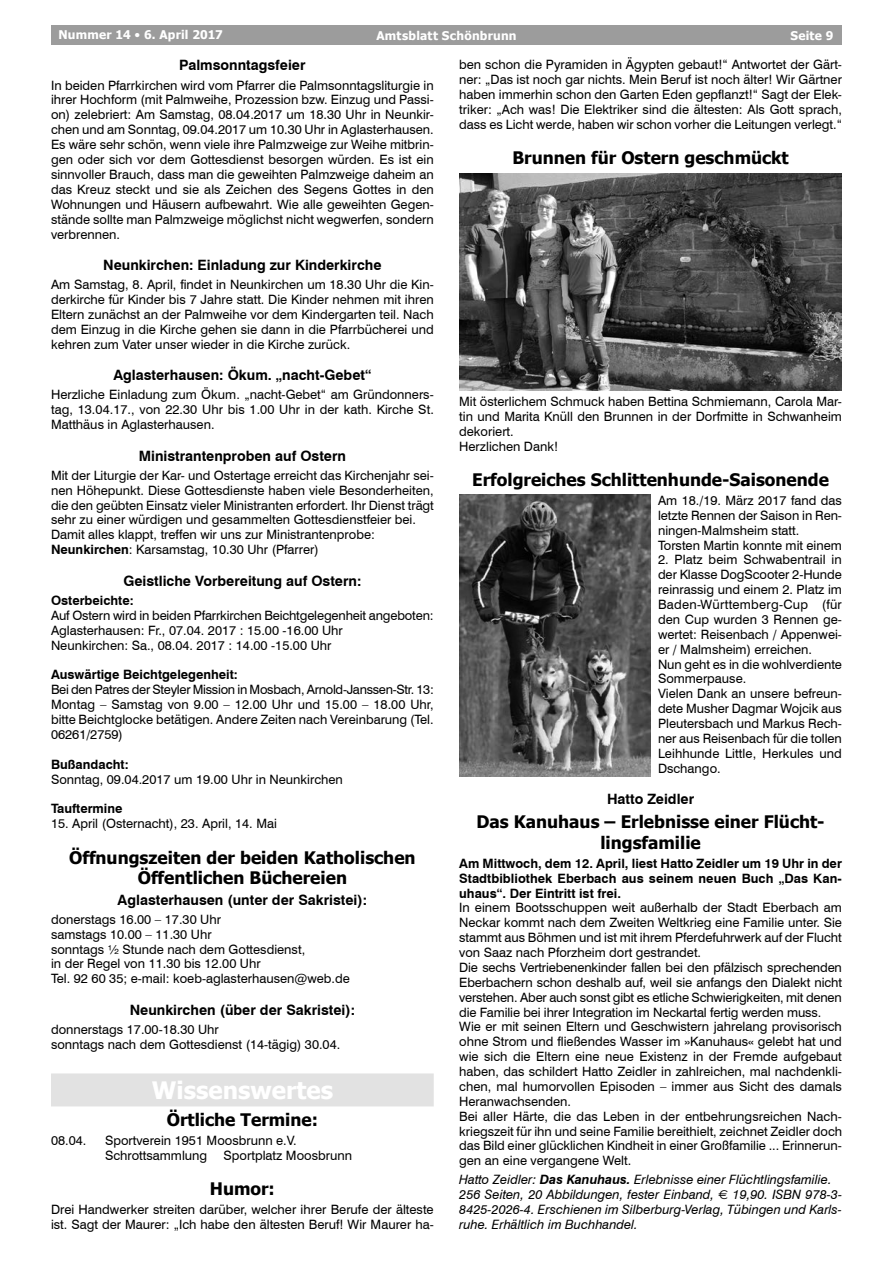
<style>
.page{position:relative;width:893px;height:1263px;background:#fff}
.page>*{position:absolute;margin:0;border:0;box-sizing:border-box;transform-origin:0 0}
.t1{font:700 24px "Tahoma";color:#fff}
.t2{font:700 17.25px/20.2px "Tahoma";color:#000;text-align:center}
.t3{font:700 14.25px "Swiss 721 BT";color:#000}
.t4{font:12.9px/14.9px "Swiss 721 BT";color:#000}
.t5{font:italic 12.9px/14.9px "Swiss 721 BT";color:#000}
.t6{font:700 12.9px/14.9px "Swiss 721 BT";color:#000;text-align:justify}
.t7{font:700 12px "Tahoma";letter-spacing:.02em;color:#fff}
.s1{font-size:9px}
.s2{font-weight:700}
.s3{font-family:"Euro Sans";font-style:normal}
</style>
<div class="page">
<div style="left:51px;top:26px;width:791px;height:19px;background:#9c9c9c"></div>
<div style="left:51px;top:1073px;width:383px;height:33px;background:#e2e2e2"></div>
<img style="left:459px;top:173px;width:383px;height:217px">
<img style="left:459px;top:494px;width:191px;height:283px">
<p class="t7" style="left:58px;top:27px;width:166px">Nummer 14 <span class="s1">•</span> 6. April 2017</p>
<p class="t7" style="left:376px;top:27px;width:142px">Amtsblatt Schönbrunn</p>
<p class="t7" style="left:790px;top:27px;width:45px">Seite 9</p>
<p class="t3" style="left:179px;top:57px;width:128px">Palmsonntagsfeier</p>
<p class="t4" style="left:51px;top:77px;width:384px;text-align:justify">In beiden Pfarrkirchen wird vom Pfarrer die Palmsonntagsliturgie in ihrer Hochform (mit Palmweihe, Prozession bzw. Einzug und Passi&shy;on) zelebriert: Am Samstag, 08.04.2017 um 18.30 Uhr in Neunkir&shy;chen und am Sonntag, 09.04.2017 um 10.30 Uhr in Aglasterhausen.<br>Es wäre sehr schön, wenn viele ihre Palmzweige zur Weihe mitbrin&shy;gen oder sich vor dem Gottesdienst besorgen würden. Es ist ein sinnvoller Brauch, dass man die geweihten Palmzweige daheim an das Kreuz steckt und sie als Zeichen des Segens Gottes in den Wohnungen und Häusern aufbewahrt. Wie alle geweihten Gegen&shy;stände sollte man Palmzweige möglichst nicht wegwerfen, sondern verbrennen.</p>
<p class="t3" style="left:103px;top:256px;width:280px">Neunkirchen: Einladung zur Kinderkirche</p>
<p class="t4" style="left:51px;top:277px;width:384px;text-align:justify">Am Samstag, 8. April, findet in Neunkirchen um 18.30 Uhr die Kin&shy;derkirche für Kinder bis 7 Jahre statt. Die Kinder nehmen mit ihren Eltern zunächst an der Palmweihe vor dem Kindergarten teil. Nach dem Einzug in die Kirche gehen sie dann in die Pfarrbücherei und kehren zum Vater unser wieder in die Kirche zurück.</p>
<p class="t3" style="left:113px;top:366px;width:259px">Aglasterhausen: Ökum. „nacht-Gebet“</p>
<p class="t4" style="left:51px;top:387px;width:384px;text-align:justify">Herzliche Einladung zum Ökum. „nacht-Gebet“ am Gründonners&shy;tag, 13.04.17., von 22.30 Uhr bis 1.00 Uhr in der kath. Kirche St.<br>Matthäus in Aglasterhausen.</p>
<p class="t3" style="left:139px;top:447px;width:209px">Ministrantenproben auf Ostern</p>
<p class="t4" style="left:51px;top:468px;width:384px">Mit der Liturgie der Kar- und Ostertage erreicht das Kirchenjahr sei&shy;nen Höhepunkt. Diese Gottesdienste haben viele Besonderheiten, die den geübten Einsatz vieler Ministranten erfordert. Ihr Dienst trägt sehr zu einer würdigen und gesammelten Gottesdienstfeier bei.<br>Damit alles klappt, treffen wir uns zur Ministrantenprobe:<br><span class="s2">Neunkirchen</span>: Karsamstag, 10.30 Uhr (Pfarrer)</p>
<p class="t3" style="left:123px;top:572px;width:239px">Geistliche Vorbereitung auf Ostern:</p>
<p class="t6" style="left:51px;top:593px;width:84px">Osterbeichte:</p>
<p class="t4" style="left:51px;top:608px;width:384px">Auf Ostern wird in beiden Pfarrkirchen Beichtgelegenheit angeboten:<br>Aglasterhausen: Fr., 07.04. 2017 : 15.00 -16.00 Uhr<br>Neunkirchen: Sa., 08.04. 2017 : 14.00 -15.00 Uhr</p>
<p class="t6" style="left:51px;top:667px;width:188px">Auswärtige Beichtgelegenheit:</p>
<p class="t4" style="left:51px;top:682px;width:384px;text-align:justify">Bei den Patres der Steyler Mission in Mosbach, Arnold-Janssen-Str. 13:<br>Montag – Samstag von 9.00 – 12.00 Uhr und 15.00 – 18.00 Uhr, bitte Beichtglocke betätigen. Andere Zeiten nach Vereinbarung (Tel.<br>06261/2759)</p>
<p class="t6" style="left:51px;top:757px;width:79px">Bußandacht:</p>
<p class="t4" style="left:51px;top:771px;width:293px">Sonntag, 09.04.2017 um 19.00 Uhr in Neunkirchen</p>
<p class="t6" style="left:51px;top:801px;width:73px">Tauftermine</p>
<p class="t4" style="left:51px;top:816px;width:227px">15. April (Osternacht), 23. April, 14. Mai</p>
<h2 class="t2" style="left:69px;top:846px;width:348px">Öffnungszeiten der beiden Katholischen<br>Öffentlichen Büchereien</h2>
<p class="t3" style="left:118px;top:891px;width:251px">Aglasterhausen (unter der Sakristei):</p>
<p class="t4" style="left:51px;top:912px;width:300px">donerstags 16.00 – 17.30 Uhr<br>samstags 10.00 – 11.30 Uhr<br>sonntags ½ Stunde nach dem Gottesdienst,<br>in der Regel von 11.30 bis 12.00 Uhr<br>Tel. 92 60 35; e-mail: koeb-aglasterhausen@web.de</p>
<p class="t3" style="left:130px;top:1001px;width:227px">Neunkirchen (über der Sakristei):</p>
<p class="t4" style="left:51px;top:1022px;width:291px">donnerstags 17.00-18.30 Uhr<br>sonntags nach dem Gottesdienst (14-tägig) 30.04.</p>
<h1 class="t1" style="left:152px;top:1073px;width:183px">Wissenswertes</h1>
<h2 class="t2" style="left:167px;top:1108px;width:153px">Örtliche Termine:</h2>
<p class="t4" style="left:51px;top:1133px;width:37px">08.04.</p>
<p class="t4" style="left:105px;top:1133px;width:193px">Sportverein 1951 Moosbrunn e.V.<br>Schrottsammlung</p>
<p class="t4" style="left:459px;top:57px;width:384px;text-align:justify">ben schon die Pyramiden in Ägypten gebaut!“ Antwortet der Gärt&shy;ner: „Das ist noch gar nichts. Mein Beruf ist noch älter! Wir Gärtner haben immerhin schon den Garten Eden gepflanzt!“ Sagt der Elek&shy;triker: „Ach was! Die Elektriker sind die ältesten: Als Gott sprach, dass es Licht werde, haben wir schon vorher die Leitungen verlegt.“</p>
<h2 class="t2" style="left:512px;top:146px;width:278px">Brunnen für Ostern geschmückt</h2>
<p class="t4" style="left:459px;top:394px;width:384px">Mit österlichem Schmuck haben Bettina Schmiemann, Carola Mar&shy;tin und Marita Knüll den Brunnen in der Dorfmitte in Schwanheim dekoriert.<br>Herzlichen Dank!</p>
<h2 class="t2" style="left:472px;top:468px;width:358px">Erfolgreiches Schlittenhunde-Saisonende</h2>
<p class="t4" style="left:658px;top:493px;width:185px">Am 18./19. März 2017 fand das letzte Rennen der Saison in Ren&shy;ningen-Malmsheim statt.<br>Torsten Martin konnte mit einem</p>
<p class="t4" style="left:658px;top:552px;width:186px">2. Platz beim Schwabentrail in der Klasse DogScooter 2-Hunde reinrassig und einem 2. Platz im<br>Baden-Württemberg-Cup (für den Cup wurden 3 Rennen ge&shy;wertet: Reisenbach / Appenwei&shy;er / Malmsheim) erreichen.<br>Nun geht es in die wohlverdiente<br>Sommerpause.<br>Vielen Dank an unsere befreun&shy;dete Musher Dagmar Wojcik aus<br>Pleutersbach und Markus Rech&shy;ner aus Reisenbach für die tollen<br>Leihhunde Little, Herkules und<br>Dschango.</p>
<p class="t3" style="left:607px;top:790px;width:89px">Hatto Zeidler</p>
<h2 class="t2" style="left:476px;top:811px;width:350px">Das Kanuhaus – Erlebnisse einer Flücht&shy;lingsfamilie</h2>
<p class="t6" style="left:459px;top:856px;width:384px">Am Mittwoch, dem 12. April, liest Hatto Zeidler um 19 Uhr in der Stadtbibliothek Eberbach aus seinem neuen Buch „Das Kan&shy;uhaus“. Der Eintritt ist frei.</p>
<p class="t4" style="left:459px;top:900px;width:384px">In einem Bootsschuppen weit außerhalb der Stadt Eberbach am Neckar kommt nach dem Zweiten Weltkrieg eine Familie unter. Sie stammt aus Böhmen und ist mit ihrem Pferdefuhrwerk auf der Flucht von Saaz nach Pforzheim dort gestrandet.<br>Die sechs Vertriebenenkinder fallen bei den pfälzisch sprechenden Eberbachern schon deshalb auf, weil sie anfangs den Dialekt nicht verstehen. Aber auch sonst gibt es etliche Schwierigkeiten, mit denen die Familie bei ihrer Integration im Neckartal fertig werden muss.<br>Wie er mit seinen Eltern und Geschwistern jahrelang provisorisch ohne Strom und fließendes Wasser im »Kanuhaus« gelebt hat und wie sich die Eltern eine neue Existenz in der Fremde aufgebaut haben, das schildert Hatto Zeidler in zahlreichen, mal nachdenkli&shy;chen, mal humorvollen Episoden – immer aus Sicht des damals Heranwachsenden.<br>Bei aller Härte, die das Leben in der entbehrungsreichen Nach&shy;kriegszeit für ihn und seine Familie bereithielt, zeichnet Zeidler doch das Bild einer glücklichen Kindheit in einer Großfamilie ... Erinnerun&shy;gen an eine vergangene Welt.</p>
<p class="t5" style="left:459px;top:1172px;width:384px">Hatto Zeidler: <span class="s2">Das Kanuhaus.</span> Erlebnisse einer Flüchtlingsfamilie.<br>256 Seiten, 20 Abbildungen, fester Einband, <span class="s3">E</span> 19,90. ISBN 978-3- 8425-2026-4. Erschienen im Silberburg-Verlag, Tübingen und Karls&shy;ruhe. Erhältlich im Buchhandel.</p>
<p class="t4" style="left:224px;top:1147px;width:130px">Sportplatz Moosbrunn</p>
<h2 class="t2" style="left:210px;top:1177px;width:67px">Humor:</h2>
<p class="t4" style="left:51px;top:1202px;width:384px">Drei Handwerker streiten darüber, welcher ihrer Berufe der älteste ist. Sagt der Maurer: „Ich habe den ältesten Beruf! Wir Maurer ha-</p>
</div>
